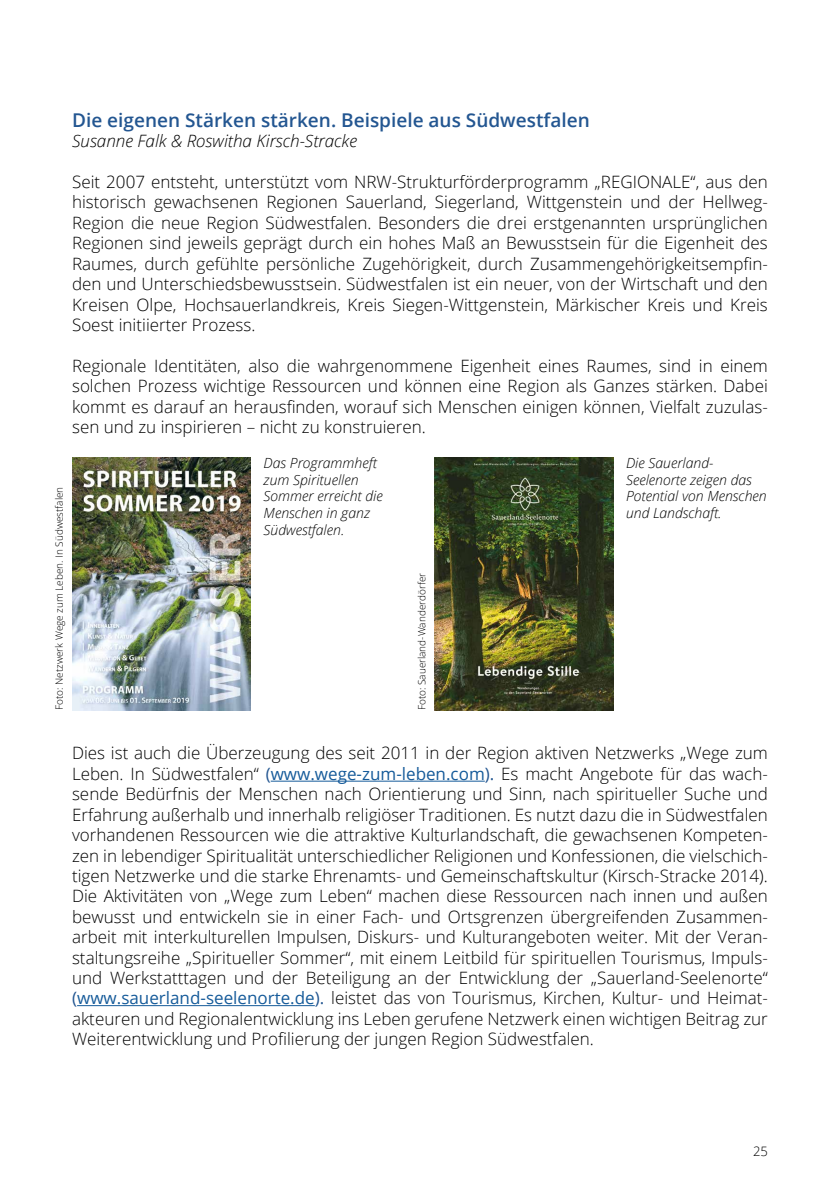
<style>
.page{position:relative;width:840px;height:1191px;background:#fff}
.page>*{position:absolute;margin:0;border:0;box-sizing:border-box;transform-origin:0 0}
.t1{font:600 19px "Open Sans";color:#235691}
.t2{font:300 17px/20.4px "Open Sans";color:#000;text-align:justify}
.t3{font:italic 300 17px "Open Sans";color:#000}
.t4{font:italic 300 14px/16.8px "Open Sans";color:#000}
.t5{font:300 13px "Open Sans";color:#000}
.t6{font:300 10px "Open Sans";color:#000}
.s1{font-weight:400;color:#235691}
.s2{font-weight:400;color:#165b9a}
</style>
<div class="page">
<hr style="left:270px;top:780px;width:214px;height:1px;background:#165b9a">
<hr style="left:77px;top:1005px;width:237px;height:1px;background:#165b9a">
<img style="left:72px;top:458px;width:179px;height:252px">
<img style="left:434px;top:457px;width:179px;height:253px">
<p class="t1" style="left:72px;top:107px;width:519px">Die eigenen Stärken stärken. Beispiele aus Südwestfalen</p>
<p class="t3" style="left:72px;top:129px;width:286px">Susanne Falk &amp; Roswitha Kirsch-Stracke</p>
<p class="t2" style="left:72px;top:171px;width:697px">Seit 2007 entsteht, unterstützt vom NRW-Strukturförderprogramm „REGIONALE“, aus den historisch gewachsenen Regionen Sauerland, Siegerland, Wittgenstein und der Hellweg-Region die neue Region Südwestfalen. Besonders die drei erstgenannten ursprünglichen Regionen sind jeweils geprägt durch ein hohes Maß an Bewusstsein für die Eigenheit des Raumes, durch gefühlte persönliche Zugehörigkeit, durch Zusammengehörigkeitsempfin&shy;den und Unterschiedsbewusstsein. Südwestfalen ist ein neuer, von der Wirtschaft und den Kreisen Olpe, Hochsauerlandkreis, Kreis Siegen-Wittgenstein, Märkischer Kreis und Kreis Soest initiierter Prozess.</p>
<p class="t2" style="left:72px;top:355px;width:697px">Regionale Identitäten, also die wahrgenommene Eigenheit eines Raumes, sind in einem solchen Prozess wichtige Ressourcen und können eine Region als Ganzes stärken. Dabei kommt es darauf an herausfinden, worauf sich Menschen einigen können, Vielfalt zuzulas&shy;sen und zu inspirieren – nicht zu konstruieren.</p>
<p class="t6" style="left:52px;top:710px;width:225px;rotate:-90deg">Foto: Netzwerk Wege zum Leben. In Südwestfalen</p>
<p class="t4" style="left:263px;top:454px;width:120px">Das Programmheft zum Spirituellen<br>Sommer erreicht die<br>Menschen in ganz<br>Südwestfalen.</p>
<p class="t4" style="left:625px;top:454px;width:142px">Die Sauerland-<br>Seelenorte zeigen das<br>Potential von Menschen und Landschaft.</p>
<p class="t6" style="left:414px;top:710px;width:139px;rotate:-90deg">Foto: Sauerland-Wanderdörfer</p>
<p class="t2" style="left:72px;top:742px;width:697px">Dies ist auch die Überzeugung des seit 2011 in der Region aktiven Netzwerks „Wege zum Leben. In Südwestfalen“ <span class="s1">(</span><span class="s2">www.wege-zum-leben.com</span><span class="s1">).</span> Es macht Angebote für das wach&shy;sende Bedürfnis der Menschen nach Orientierung und Sinn, nach spiritueller Suche und Erfahrung außerhalb und innerhalb religiöser Traditionen. Es nutzt dazu die in Südwestfalen vorhandenen Ressourcen wie die attraktive Kulturlandschaft, die gewachsenen Kompeten&shy;zen in lebendiger Spiritualität unterschiedlicher Religionen und Konfessionen, die vielschich&shy;tigen Netzwerke und die starke Ehrenamts- und Gemeinschaftskultur (Kirsch-Stracke 2014).<br>Die Aktivitäten von „Wege zum Leben“ machen diese Ressourcen nach innen und außen bewusst und entwickeln sie in einer Fach- und Ortsgrenzen übergreifenden Zusammen&shy;arbeit mit interkulturellen Impulsen, Diskurs- und Kulturangeboten weiter. Mit der Veran&shy;staltungsreihe „Spiritueller Sommer“, mit einem Leitbild für spirituellen Tourismus, Impuls&shy;und Werkstatttagen und der Beteiligung an der Entwicklung der „Sauerland-Seelenorte“ <span class="s1">(</span><span class="s2">www.sauerland-seelenorte.de</span><span class="s1">).</span> leistet das von Tourismus, Kirchen, Kultur- und Heimat&shy;akteuren und Regionalentwicklung ins Leben gerufene Netzwerk einen wichtigen Beitrag zur Weiterentwicklung und Profilierung der jungen Region Südwestfalen.</p>
<p class="t5" style="left:752px;top:1142px;width:16px">25</p>
</div>
